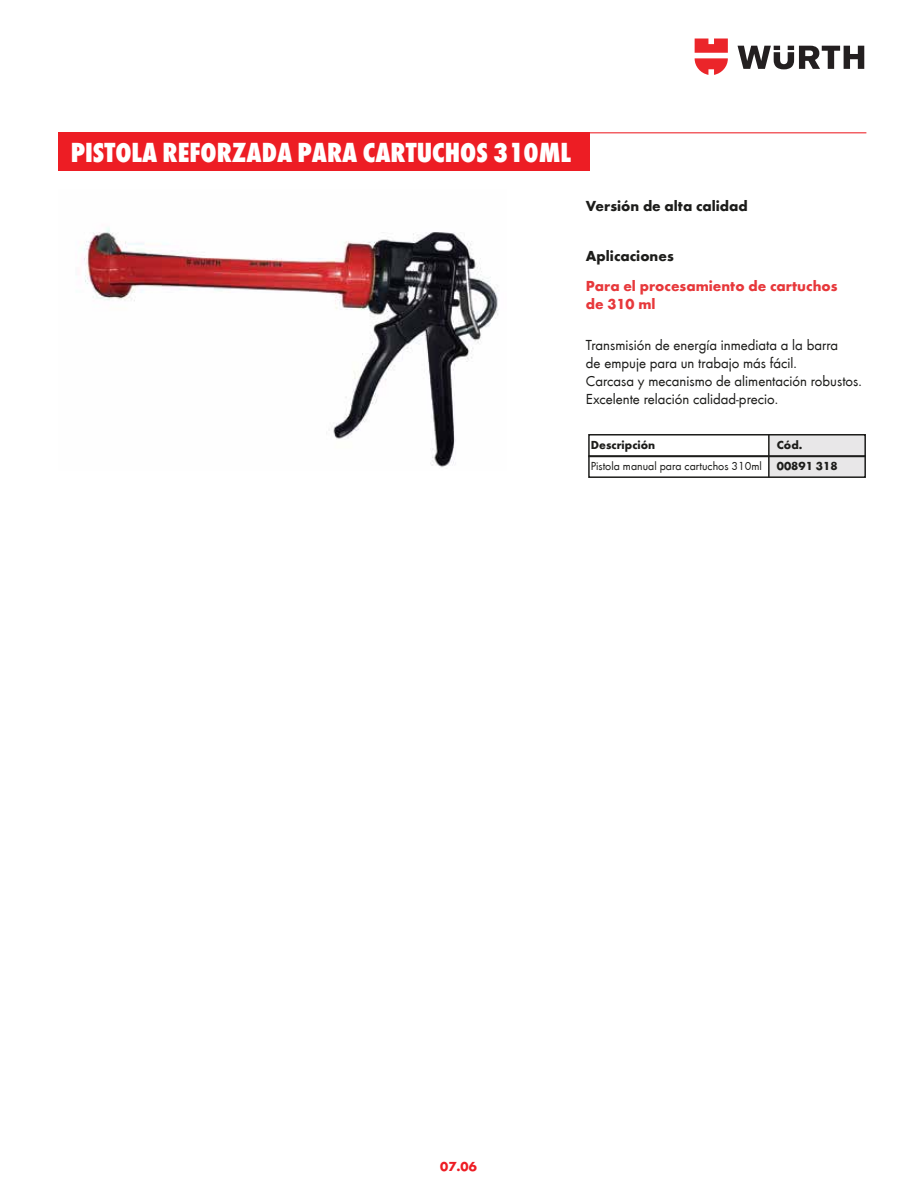
<style>
.page{position:relative;width:918px;height:1188px;background:#fff}
.page>*{position:absolute;margin:0;border:0;box-sizing:border-box;transform-origin:0 0}
.t1{font:800 condensed 28.5px "Wuerth";color:#fff}
.t2{font:15px/18px "Wuerth";color:#1d1d1b}
.t3{font:700 15px/18px "Wuerth";color:#e7383b}
.t4{font:700 15px "Wuerth";color:#1d1d1b}
.t5{font:700 13.5px "Wuerth";color:#ed1d24}
.t6{font:12px "Wuerth";color:#1d1d1b}
.t7{font:700 12px/21.5px "Wuerth";color:#1d1d1b}
</style>
<div class="page">
<svg style="left:738px;top:46px;width:126px;height:23px"></svg>
<svg style="left:695px;top:39px;width:33px;height:36px"></svg>
<hr style="left:59px;top:132px;width:807px;height:1px;background:#ed1d24">
<div style="left:59px;top:132px;width:531px;height:39px;background:#ed1d24"></div>
<img style="left:84px;top:227px;width:414px;height:241px">
<div style="left:769px;top:435px;width:96px;height:42px;background:#e8e7e8"></div>
<div style="left:588px;top:455px;width:278px;height:23px;border:2px solid #1d1d1b"></div>
<div style="left:588px;top:434px;width:278px;height:23px;border:2px solid #1d1d1b"></div>
<hr style="left:768px;top:435px;width:2px;height:42px;background:#1d1d1b">
<h1 class="t1" style="left:71px;top:133px;width:502px">PISTOLA REFORZADA PARA CARTUCHOS 310ML</h1>
<p class="t4" style="left:586px;top:195px;width:163px">Versión de alta calidad</p>
<p class="t4" style="left:586px;top:245px;width:89px">Aplicaciones</p>
<p class="t3" style="left:586px;top:275px;width:253px">Para el procesamiento de cartuchos de 310 ml</p>
<p class="t2" style="left:586px;top:335px;width:277px">Transmisión de energía inmediata a la barra<br>de empuje para un trabajo más fácil.<br>Carcasa y mecanismo de alimentación robustos.<br>Excelente relación calidad-precio.</p>
<p class="t7" style="left:591px;top:433px;width:66px">Descripción</p>
<p class="t7" style="left:777px;top:433px;width:62px">Cód.<br>00891 318</p>
<p class="t6" style="left:591px;top:458px;width:173px">Pistola manual para cartuchos 310ml</p>
<p class="t5" style="left:440px;top:1156px;width:38px">07.06</p>
</div>
